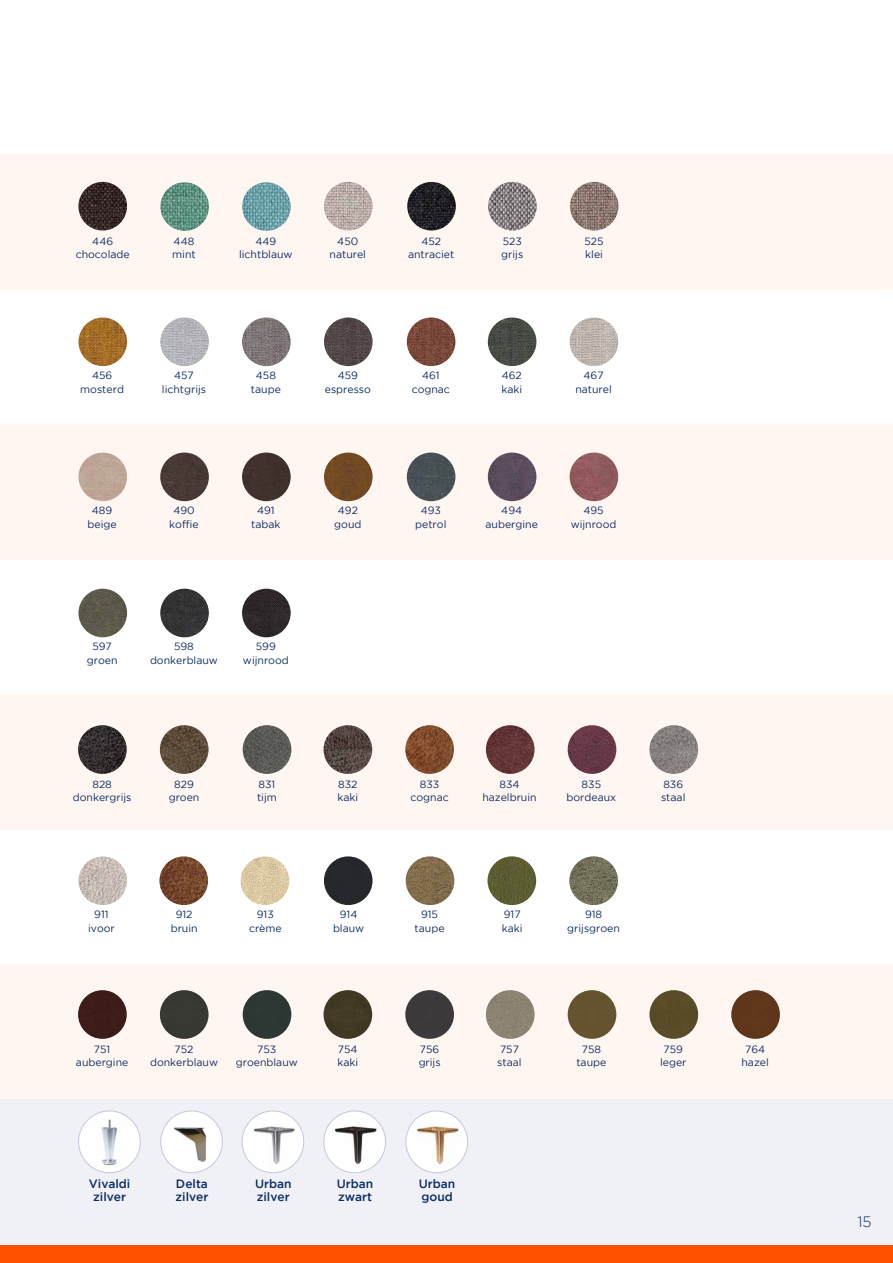
<style>
.page{position:relative;width:893px;height:1263px;background:#fff}
.page>*{position:absolute;margin:0;border:0;box-sizing:border-box;transform-origin:0 0}
.t1{font:300 15px "Gotham";color:#0c2c65}
.t2{font:500 12px/13.5px "Gotham";color:#0c2c65}
.t3{font:10.5px/13.5px "Gotham";color:#0c2c65;text-align:center}
</style>
<div class="page">
<div style="left:0;top:154px;width:893px;height:135px;background:#fff6f2"></div>
<div style="left:0;top:694px;width:893px;height:135px;background:#fff6f2"></div>
<div style="left:0;top:965px;width:893px;height:135px;background:#fff6f2"></div>
<div style="left:0;top:424px;width:893px;height:135px;background:#fff6f2"></div>
<div style="left:0;top:1100px;width:893px;height:146px;background:#f0f1f7"></div>
<div style="left:0;top:1246px;width:893px;height:17px;background:#ff5100"></div>
<img style="left:78px;top:589px;width:49px;height:48px;border-radius:24px">
<img style="left:160px;top:589px;width:49px;height:48px;border-radius:24px">
<img style="left:242px;top:589px;width:49px;height:48px;border-radius:24px">
<img style="left:78px;top:453px;width:49px;height:48px;border-radius:24px">
<img style="left:160px;top:453px;width:49px;height:48px;border-radius:24px">
<div style="left:242px;top:453px;width:49px;height:48px;background:#40312c;border-radius:24px"></div>
<img style="left:324px;top:453px;width:49px;height:48px;border-radius:24px">
<img style="left:488px;top:453px;width:48px;height:48px;border-radius:24px">
<img style="left:407px;top:453px;width:48px;height:48px;border-radius:24px">
<img style="left:570px;top:453px;width:48px;height:48px;border-radius:24px">
<img style="left:78px;top:317px;width:49px;height:49px;border-radius:24px">
<img style="left:160px;top:317px;width:49px;height:49px;border-radius:24px">
<img style="left:242px;top:317px;width:49px;height:49px;border-radius:24px">
<img style="left:324px;top:317px;width:49px;height:49px;border-radius:24px">
<img style="left:488px;top:317px;width:48px;height:49px;border-radius:24px">
<img style="left:407px;top:317px;width:48px;height:49px;border-radius:24px">
<img style="left:570px;top:317px;width:48px;height:49px;border-radius:24px">
<img style="left:78px;top:725px;width:49px;height:49px;border-radius:24px">
<img style="left:160px;top:725px;width:49px;height:49px;border-radius:24px">
<img style="left:243px;top:725px;width:48px;height:49px;border-radius:24px">
<img style="left:486px;top:725px;width:48px;height:49px;border-radius:24px">
<img style="left:568px;top:725px;width:48px;height:49px;border-radius:24px">
<img style="left:649px;top:725px;width:49px;height:49px;border-radius:24px">
<img style="left:324px;top:725px;width:48px;height:49px;border-radius:24px">
<img style="left:405px;top:725px;width:49px;height:49px;border-radius:24px">
<div style="left:78px;top:990px;width:49px;height:49px;background:#3c1c1a;border-radius:24px"></div>
<div style="left:160px;top:990px;width:49px;height:49px;background:#383933;border-radius:24px"></div>
<div style="left:243px;top:990px;width:48px;height:49px;background:#2c3834;border-radius:24px"></div>
<img style="left:486px;top:990px;width:48px;height:49px;border-radius:24px">
<div style="left:568px;top:990px;width:48px;height:49px;background:#65532f;border-radius:24px"></div>
<div style="left:649px;top:990px;width:49px;height:49px;background:#5a4c29;border-radius:24px"></div>
<div style="left:731px;top:990px;width:49px;height:49px;background:#5f351c;border-radius:24px"></div>
<div style="left:324px;top:990px;width:48px;height:49px;background:#403a24;border-radius:24px"></div>
<div style="left:405px;top:990px;width:49px;height:49px;background:#3c393c;border-radius:24px"></div>
<img style="left:324px;top:182px;width:49px;height:48px;border-radius:24px">
<img style="left:407px;top:182px;width:49px;height:48px;border-radius:24px">
<img style="left:488px;top:182px;width:49px;height:48px;border-radius:24px">
<img style="left:570px;top:182px;width:48px;height:48px;border-radius:24px">
<img style="left:78px;top:182px;width:49px;height:48px;border-radius:24px">
<img style="left:160px;top:182px;width:49px;height:49px;border-radius:24px">
<img style="left:242px;top:182px;width:49px;height:49px;border-radius:24px">
<img style="left:406px;top:856px;width:48px;height:49px;border-radius:24px">
<div style="left:324px;top:856px;width:49px;height:49px;background:#25282c;border-radius:24px"></div>
<img style="left:488px;top:856px;width:48px;height:49px;border-radius:24px">
<img style="left:569px;top:856px;width:49px;height:49px;border-radius:24px">
<img style="left:78px;top:856px;width:49px;height:49px;border-radius:24px">
<img style="left:159px;top:856px;width:49px;height:49px;border-radius:24px">
<img style="left:241px;top:856px;width:48px;height:49px;border-radius:24px">
<div style="left:161px;top:1111px;width:61px;height:62px;background:#fff;border-radius:50%"></div>
<img style="left:173px;top:1127px;width:34px;height:35px">
<div style="left:161px;top:1111px;width:62px;height:62px;border:1px solid #c5c8de;border-radius:50%"></div>
<div style="left:242px;top:1111px;width:62px;height:62px;background:#fff;border-radius:50%"></div>
<img style="left:244px;top:1122px;width:60px;height:44px">
<div style="left:242px;top:1111px;width:62px;height:62px;border:1px solid #c5c8de;border-radius:50%"></div>
<div style="left:406px;top:1111px;width:62px;height:62px;background:#fff;border-radius:50%"></div>
<img style="left:408px;top:1122px;width:60px;height:44px">
<div style="left:406px;top:1111px;width:62px;height:62px;border:1px solid #c5c8de;border-radius:50%"></div>
<div style="left:324px;top:1111px;width:62px;height:62px;background:#fff;border-radius:50%"></div>
<img style="left:326px;top:1122px;width:60px;height:44px">
<div style="left:324px;top:1111px;width:62px;height:62px;border:1px solid #c5c8de;border-radius:50%"></div>
<div style="left:79px;top:1111px;width:61px;height:62px;background:#fff;border-radius:50%"></div>
<img style="left:80px;top:1115px;width:60px;height:53px">
<div style="left:78px;top:1111px;width:62px;height:62px;border:1px solid #c5c8de;border-radius:50%"></div>
<p class="t3" style="left:76px;top:234px;width:56px">446 chocolade</p>
<p class="t3" style="left:239px;top:234px;width:55px">449 lichtblauw</p>
<p class="t3" style="left:172px;top:234px;width:25px;text-align:left">448 mint</p>
<p class="t3" style="left:330px;top:234px;width:38px">450 naturel</p>
<p class="t3" style="left:501px;top:234px;width:23px;text-align:left">523 grijs</p>
<p class="t3" style="left:585px;top:234px;width:21px;text-align:left">525 klei</p>
<p class="t3" style="left:408px;top:234px;width:48px">452 antraciet</p>
<p class="t3" style="left:80px;top:368px;width:45px">456 mosterd</p>
<p class="t3" style="left:162px;top:368px;width:46px">457 lichtgrijs</p>
<p class="t3" style="left:251px;top:368px;width:31px">458 taupe</p>
<p class="t3" style="left:325px;top:368px;width:48px">459 espresso</p>
<p class="t3" style="left:501px;top:368px;width:22px;text-align:left">462 kaki</p>
<p class="t3" style="left:412px;top:368px;width:40px">461 cognac</p>
<p class="t3" style="left:575px;top:368px;width:38px">467 naturel</p>
<p class="t3" style="left:88px;top:503px;width:31px">489 beige</p>
<p class="t3" style="left:169px;top:503px;width:31px">490 koffie</p>
<p class="t3" style="left:251px;top:503px;width:31px">491 tabak</p>
<p class="t3" style="left:334px;top:503px;width:29px">492 goud</p>
<p class="t3" style="left:485px;top:503px;width:54px">494 aubergine</p>
<p class="t3" style="left:415px;top:503px;width:33px">493 petrol</p>
<p class="t3" style="left:571px;top:503px;width:47px">495 wijnrood</p>
<p class="t3" style="left:87px;top:640px;width:32px">597 groen</p>
<p class="t3" style="left:150px;top:640px;width:69px">598 donkerblauw</p>
<p class="t3" style="left:243px;top:640px;width:47px">599 wijnrood</p>
<p class="t3" style="left:73px;top:777px;width:60px">828 donkergrijs</p>
<p class="t3" style="left:482px;top:777px;width:56px">834 hazelbruin</p>
<p class="t3" style="left:661px;top:777px;width:26px;text-align:left">836 staal</p>
<p class="t3" style="left:169px;top:777px;width:32px">829 groen</p>
<p class="t3" style="left:257px;top:777px;width:21px;text-align:left">831 tijm</p>
<p class="t3" style="left:337px;top:777px;width:22px;text-align:left">832 kaki</p>
<p class="t3" style="left:410px;top:777px;width:40px">833 cognac</p>
<p class="t3" style="left:566px;top:777px;width:51px">835 bordeaux</p>
<p class="t3" style="left:88px;top:907px;width:28px">911 ivoor</p>
<p class="t3" style="left:171px;top:907px;width:28px">912 bruin</p>
<p class="t3" style="left:249px;top:907px;width:34px">913 crème</p>
<p class="t3" style="left:333px;top:907px;width:33px">914 blauw</p>
<p class="t3" style="left:415px;top:907px;width:31px">915 taupe</p>
<p class="t3" style="left:567px;top:907px;width:54px">918 grijsgroen</p>
<p class="t3" style="left:502px;top:907px;width:22px;text-align:left">917 kaki</p>
<p class="t3" style="left:76px;top:1042px;width:54px">751 aubergine</p>
<p class="t3" style="left:497px;top:1042px;width:26px;text-align:left">757 staal</p>
<p class="t3" style="left:741px;top:1042px;width:29px">764 hazel</p>
<p class="t3" style="left:419px;top:1042px;width:23px;text-align:left">756 grijs</p>
<p class="t3" style="left:660px;top:1042px;width:28px">759 leger</p>
<p class="t3" style="left:150px;top:1042px;width:69px">752 donkerblauw</p>
<p class="t3" style="left:236px;top:1042px;width:64px">753 groenblauw</p>
<p class="t3" style="left:576px;top:1042px;width:31px">758 taupe</p>
<p class="t3" style="left:337px;top:1042px;width:22px;text-align:left">754 kaki</p>
<p class="t2" style="left:89px;top:1176px;width:43px;text-align:center">Vivaldi zilver</p>
<p class="t2" style="left:176px;top:1176px;width:34px">Delta zilver</p>
<p class="t2" style="left:255px;top:1176px;width:38px">Urban zilver</p>
<p class="t2" style="left:419px;top:1176px;width:38px">Urban goud</p>
<p class="t2" style="left:337px;top:1176px;width:38px">Urban zwart</p>
<h1 class="t1" style="left:858px;top:1213px;width:16px">15</h1>
</div>
